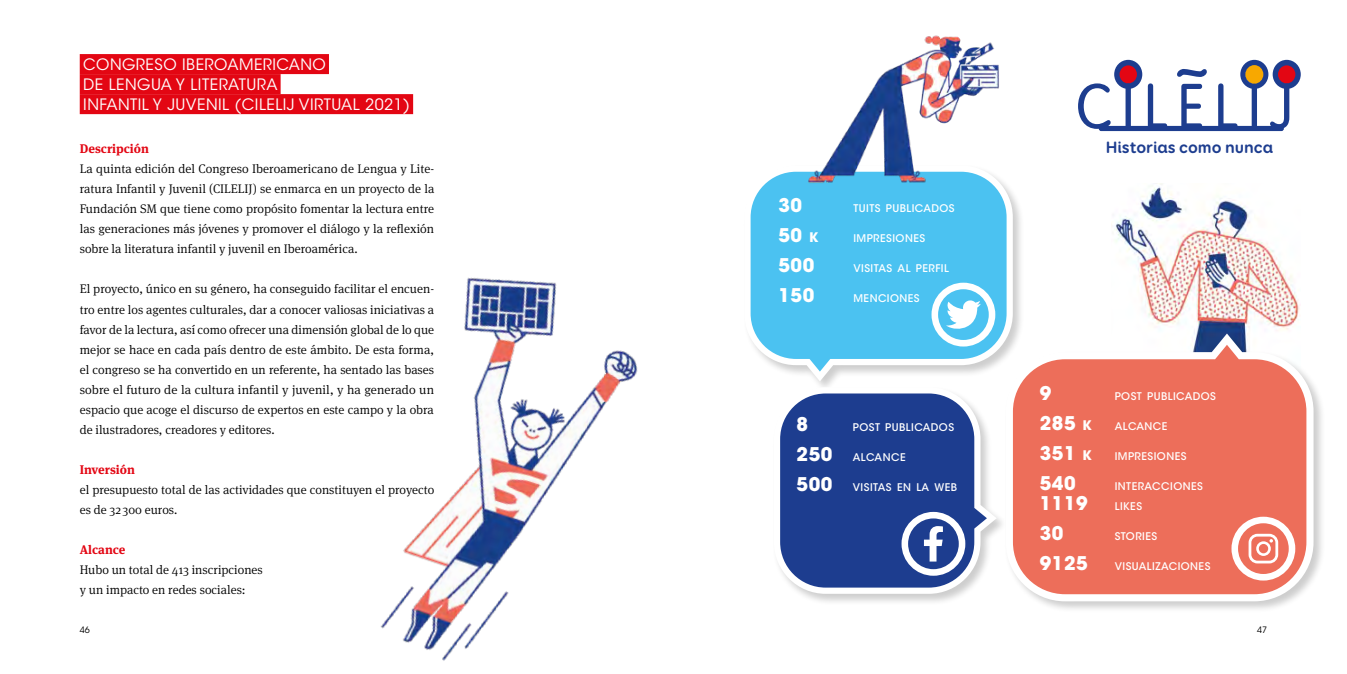
<style>
.page{position:relative;width:1347px;height:674px;background:#fff}
.page>*{position:absolute;margin:0;border:0;box-sizing:border-box;transform-origin:0 0}
.t1{font:700 18.75px "ITC Avant Garde Std";letter-spacing:.03em;color:#fff}
.t2{font:700 16.62px "Booster Next FY";color:#1d3d8f}
.t3{font:15.62px/20px "ITC Avant Garde Std";letter-spacing:.03em;color:#fff}
.t4{font:300 12.5px/20px "Meta Serif Pro";color:#000;text-align:justify}
.t5{font:700 12.5px "Meta Serif Pro";color:#e30613}
.t6{font:500 10.5px "ITC Avant Garde Std";letter-spacing:.045em;color:#fff}
.t7{font:8.75px "ITC Avant Garde Std";color:#000}
.s1{font-size:13.12px}
.s2{font-weight:700;font-size:18.75px}
</style>
<div class="page">
<img style="left:1111px;top:183px;width:189px;height:149px">
<div style="left:80px;top:54px;width:249px;height:20px;background:#e30613"></div>
<div style="left:80px;top:74px;width:201px;height:20px;background:#e30613"></div>
<div style="left:80px;top:94px;width:333px;height:20px;background:#e30613"></div>
<svg style="left:1177px;top:69px;width:29px;height:8px"></svg>
<svg style="left:1181px;top:84px;width:21px;height:42px"></svg>
<div style="left:1098px;top:126px;width:185px;height:5px;background:#1d3d8f;border-radius:2px"></div>
<svg style="left:1078px;top:60px;width:89px;height:69px"></svg>
<svg style="left:1218px;top:60px;width:82px;height:69px"></svg>
<div style="left:1004px;top:332px;width:321px;height:281px;background:#000;opacity:.2"></div>
<svg style="left:1007px;top:333px;width:306px;height:268px"></svg>
<svg style="left:1013px;top:344px;width:293px;height:250px;background:#ed7967"></svg>
<svg style="left:1231px;top:516px;width:64px;height:64px"></svg>
<div style="left:1238px;top:523px;width:50px;height:50px;background:#ed6e5a;border-radius:50%"></div>
<svg style="left:1248px;top:533px;width:30px;height:30px"></svg>
<div style="left:742px;top:163px;width:282px;height:229px;background:#000;opacity:.2"></div>
<svg style="left:744px;top:165px;width:268px;height:216px"></svg>
<svg style="left:750px;top:172px;width:256px;height:199px;background:#5bc6f1"></svg>
<div style="left:931px;top:282px;width:64px;height:64px;background:#fff;border-radius:50%"></div>
<div style="left:938px;top:289px;width:50px;height:51px;background:#4bc2f1;border-radius:50%"></div>
<svg style="left:946px;top:300px;width:34px;height:29px"></svg>
<div style="left:772px;top:385px;width:235px;height:220px;background:#000;opacity:.2"></div>
<svg style="left:774px;top:387px;width:222px;height:206px"></svg>
<svg style="left:780px;top:393px;width:207px;height:194px;background:#35519a"></svg>
<svg style="left:901px;top:511px;width:64px;height:64px"></svg>
<div style="left:908px;top:518px;width:50px;height:51px;background:#1d3d8f;border-radius:50%"></div>
<svg style="left:924px;top:526px;width:19px;height:35px"></svg>
<img style="left:380px;top:277px;width:258px;height:384px">
<img style="left:802px;top:35px;width:220px;height:151px">
<p class="t3" style="left:83px;top:54px;width:328px">CONGRESO IBEROAMERICANO<br>DE LENGUA Y LITERATURA<br>INFANTIL Y JUVENIL (CILELIJ VIRTUAL 2021)</p>
<p class="t5" style="left:80px;top:139px;width:71px">Descripción</p>
<p class="t4" style="left:80px;top:158px;width:356px">La quinta edición del Congreso Iberoamericano de Lengua y Lite&shy;ratura Infantil y Juvenil (CILELIJ) se enmarca en un proyecto de la Fundación SM que tiene como propósito fomentar la lectura entre las generaciones más jóvenes y promover el diálogo y la reflexión sobre la literatura infantil y juvenil en Iberoamérica.</p>
<p class="t4" style="left:80px;top:278px;width:356px">El proyecto, único en su género, ha conseguido facilitar el encuen&shy;tro entre los agentes culturales, dar a conocer valiosas iniciativas a favor de la lectura, así como ofrecer una dimensión global de lo que mejor se hace en cada país dentro de este ámbito. De esta forma, el congreso se ha convertido en un referente, ha sentado las bases sobre el futuro de la cultura infantil y juvenil, y ha generado un espacio que acoge el discurso de expertos en este campo y la obra de ilustradores, creadores y editores.</p>
<p class="t5" style="left:80px;top:459px;width:57px">Inversión</p>
<p class="t4" style="left:80px;top:478px;width:356px">el presupuesto total de las actividades que constituyen el proyecto es de 32 300 euros.</p>
<p class="t5" style="left:80px;top:539px;width:47px">Alcance</p>
<p class="t4" style="left:80px;top:558px;width:185px">Hubo un total de 413 inscripciones y un impacto en redes sociales:</p>
<h1 class="t1" style="left:778px;top:192px;width:25px">30</h1>
<p class="t6" style="left:853px;top:201px;width:103px">TUITS PUBLICADOS</p>
<h1 class="t1" style="left:778px;top:222px;width:41px">50 <span class="s1">k</span></h1>
<p class="t6" style="left:853px;top:231px;width:73px">IMPRESIONES</p>
<h1 class="t1" style="left:778px;top:252px;width:37px">500</h1>
<p class="t6" style="left:853px;top:261px;width:97px">VISITAS AL PERFIL</p>
<h1 class="t1" style="left:778px;top:282px;width:37px">150</h1>
<p class="t6" style="left:853px;top:291px;width:68px">MENCIONES</p>
<h1 class="t1" style="left:796px;top:412px;width:13px">8</h1>
<p class="t6" style="left:853px;top:420px;width:103px">POST PUBLICADOS</p>
<p class="t6" style="left:796px;top:450px;width:111px"><span class="s2">250</span> ALCANCE</p>
<p class="t6" style="left:796px;top:480px;width:162px"><span class="s2">500</span> VISITAS EN LA WEB</p>
<h2 class="t2" style="left:1105px;top:137px;width:169px">Historias como nunca</h2>
<h1 class="t1" style="left:1039px;top:380px;width:13px">9</h1>
<p class="t6" style="left:1114px;top:389px;width:103px">POST PUBLICADOS</p>
<h1 class="t1" style="left:1039px;top:410px;width:54px">285 <span class="s1">k</span></h1>
<p class="t6" style="left:1114px;top:419px;width:54px">ALCANCE</p>
<h1 class="t1" style="left:1039px;top:440px;width:54px">351 <span class="s1">k</span></h1>
<p class="t6" style="left:1114px;top:449px;width:73px">IMPRESIONES</p>
<h1 class="t1" style="left:1039px;top:470px;width:37px">540</h1>
<p class="t6" style="left:1114px;top:479px;width:90px">INTERACCIONES</p>
<h1 class="t1" style="left:1039px;top:490px;width:50px">1119</h1>
<p class="t6" style="left:1114px;top:499px;width:29px">LIKES</p>
<h1 class="t1" style="left:1039px;top:520px;width:25px">30</h1>
<p class="t6" style="left:1114px;top:529px;width:44px">STORIES</p>
<h1 class="t1" style="left:1039px;top:550px;width:50px">9125</h1>
<p class="t6" style="left:1114px;top:559px;width:97px">VISUALIZACIONES</p>
<p class="t7" style="left:80px;top:624px;width:12px">46</p>
<p class="t7" style="left:1257px;top:624px;width:12px">47</p>
</div>
